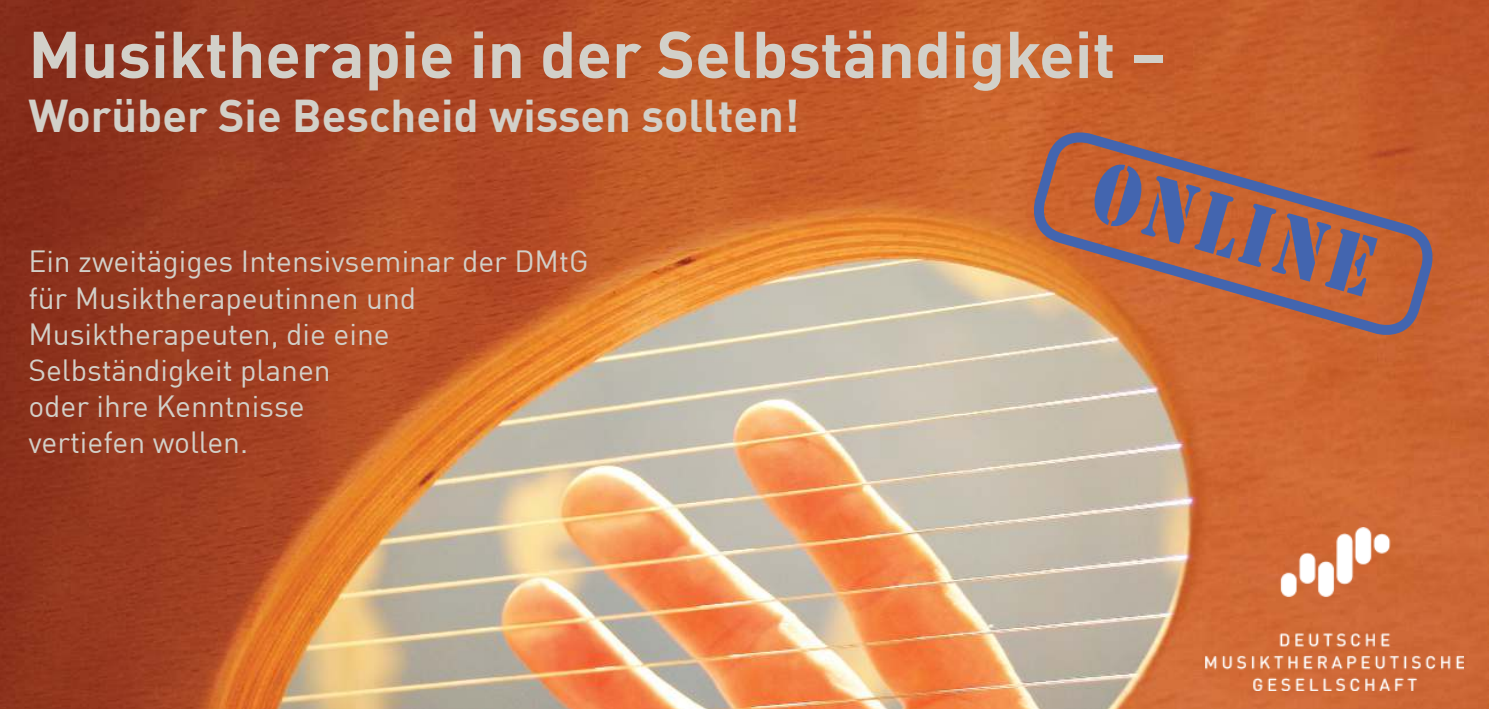
<style>
.page{position:relative;width:1489px;height:709px;background:#fff}
.page>*{position:absolute;margin:0;border:0;box-sizing:border-box;transform-origin:0 0}
.t1{font:90px "Stencil";color:#4365af;scale:.83 1}
.t2{font:700 65px "DREINULLDIN Offc";color:#d2d0c9}
.t3{font:700 45px "DREINULLDIN Offc";color:#d2d0c9}
.t4{font:30px/36px "DREINULLDIN Offc";color:#d2d0c9}
</style>
<div class="page">
<img style="left:0;top:0;width:1488px;height:709px">
<img style="left:1205px;top:527px;width:258px;height:163px">
<svg style="left:1027px;top:126px;width:411px;height:215px;background:#bd6840"></svg>
<h2 class="t2" style="left:28px;top:30px;width:1138px">Musiktherapie in der Selbständigkeit –</h2>
<h3 class="t3" style="left:28px;top:99px;width:772px">Worüber Sie Bescheid wissen sollten!</h3>
<p class="t4" style="left:28px;top:247px;width:561px">Ein zweitägiges Intensivseminar der DMtG für Musiktherapeutinnen und<br>Musiktherapeuten, die eine<br>Selbständigkeit planen<br>oder ihre Kenntnisse<br>vertiefen wollen.</p>
<h1 class="t1" style="left:1109px;top:139px;width:349px;rotate:16deg">online</h1>
</div>
